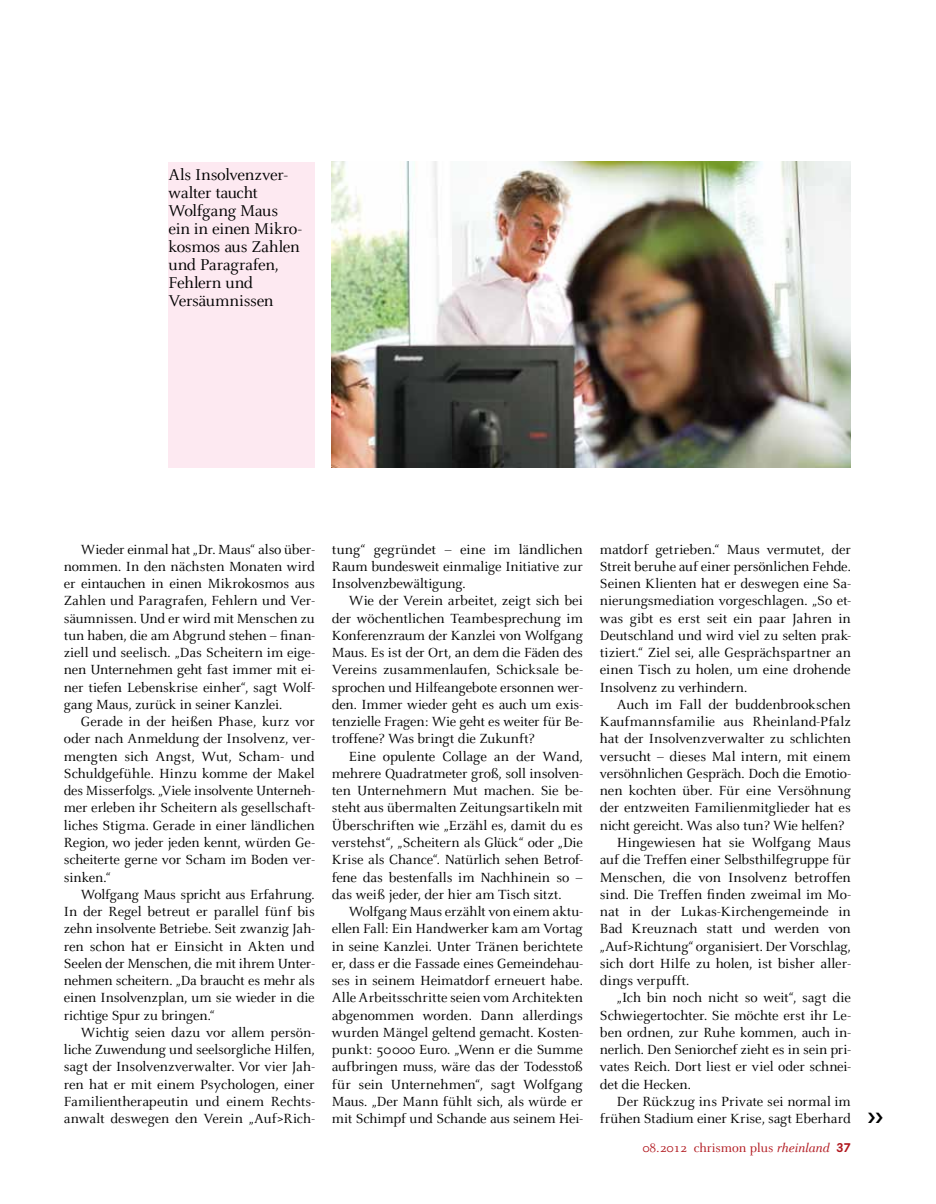
<style>
.page{position:relative;width:936px;height:1204px;background:#fff}
.page>*{position:absolute;margin:0;border:0;box-sizing:border-box;transform-origin:0 0}
.t1{font:17.25px/18px "Celeste";letter-spacing:-.02em;color:#000}
.t2{font:14.7px/17.2px "Celeste";letter-spacing:-.01em;color:#000;text-align:justify}
.t3{font:14.7px "Celeste";letter-spacing:.01em;color:#000}
.t4{font:13.5px "Celeste";color:#b1171e}
.s1{font-style:italic}
.s2{font-family:"Corporate S";font-weight:700}
</style>
<div class="page">
<img style="left:332px;top:162px;width:518px;height:305px">
<div style="left:168px;top:162px;width:147px;height:305px;background:#fde9f1"></div>
<p class="t1" style="left:168px;top:166px;width:135px">Als Insolvenzver&shy;walter taucht<br>Wolfgang Maus ein in einen Mikro&shy;kosmos aus Zahlen und Paragrafen,<br>Fehlern und<br>Versäumnissen</p>
<p class="t2" style="left:64px;top:540px;width:252px;text-indent:17px">Wieder einmal hat „Dr. Maus“ also über&shy;nommen. In den nächsten Monaten wird er eintauchen in einen Mikrokosmos aus Zahlen und Paragrafen, Fehlern und Ver&shy;säumnissen. Und er wird mit Menschen zu tun haben, die am Abgrund stehen – finan&shy;ziell und seelisch. „Das Scheitern im eige&shy;nen Unternehmen geht fast immer mit ei&shy;ner tiefen Lebenskrise einher“, sagt Wolf&shy;gang Maus, zurück in seiner Kanzlei.</p>
<p class="t2" style="left:64px;top:713px;width:252px;text-indent:17px">Gerade in der heißen Phase, kurz vor oder nach Anmeldung der Insolvenz, ver&shy;mengten sich Angst, Wut, Scham- und Schuldgefühle. Hinzu komme der Makel des Misserfolgs. „Viele insolvente Unterneh&shy;mer erleben ihr Scheitern als gesellschaft&shy;liches Stigma. Gerade in einer ländlichen Region, wo jeder jeden kennt, würden Ge&shy;scheiterte gerne vor Scham im Boden ver&shy;sinken.“</p>
<p class="t2" style="left:64px;top:885px;width:252px;text-indent:17px">Wolfgang Maus spricht aus Erfahrung.<br>In der Regel betreut er parallel fünf bis zehn insolvente Betriebe. Seit zwanzig Jah&shy;ren schon hat er Einsicht in Akten und Seelen der Menschen, die mit ihrem Unter&shy;nehmen scheitern. „Da braucht es mehr als einen Insolvenzplan, um sie wieder in die richtige Spur zu bringen.“</p>
<p class="t2" style="left:64px;top:1023px;width:252px;text-indent:17px">Wichtig seien dazu vor allem persön&shy;liche Zuwendung und seelsorgliche Hilfen, sagt der Insolvenzverwalter. Vor vier Jah&shy;ren hat er mit einem Psychologen, einer Familientherapeutin und einem Rechts&shy;anwalt deswegen den Verein „Auf&gt;Rich---</p>
<p class="t2" style="left:332px;top:540px;width:252px">tung“ gegründet – eine im ländlichen Raum bundesweit einmalige Initiative zur Insolvenzbewältigung.</p>
<p class="t2" style="left:332px;top:592px;width:252px;text-indent:17px">Wie der Verein arbeitet, zeigt sich bei der wöchentlichen Teambesprechung im Konferenzraum der Kanzlei von Wolfgang Maus. Es ist der Ort, an dem die Fäden des Vereins zusammenlaufen, Schicksale be&shy;sprochen und Hilfeangebote ersonnen wer&shy;den. Immer wieder geht es auch um exis&shy;tenzielle Fragen: Wie geht es weiter für Be&shy;troffene? Was bringt die Zukunft?</p>
<p class="t2" style="left:332px;top:747px;width:252px;text-indent:17px">Eine opulente Collage an der Wand, mehrere Quadratmeter groß, soll insolven&shy;ten Unternehmern Mut machen. Sie be&shy;steht aus übermalten Zeitungsartikeln mit Überschriften wie „Erzähl es, damit du es verstehst“, „Scheitern als Glück“ oder „Die Krise als Chance“. Natürlich sehen Betrof&shy;fene das bestenfalls im Nachhinein so – das weiß jeder, der hier am Tisch sitzt.</p>
<p class="t2" style="left:332px;top:903px;width:252px;text-indent:17px">Wolfgang Maus erzählt von einem aktu&shy;ellen Fall: Ein Handwerker kam am Vortag in seine Kanzlei. Unter Tränen berichtete er, dass er die Fassade eines Gemeindehau&shy;ses in seinem Heimatdorf erneuert habe.<br>Alle Arbeitsschritte seien vom Architekten abgenommen worden. Dann allerdings wurden Mängel geltend gemacht. Kosten&shy;punkt: 50000 Euro. „Wenn er die Summe aufbringen muss, wäre das der Todesstoß für sein Unternehmen“, sagt Wolfgang Maus. „Der Mann fühlt sich, als würde er mit Schimpf und Schande aus seinem Hei-</p>
<p class="t2" style="left:600px;top:540px;width:252px">matdorf getrieben.“ Maus vermutet, der Streit beruhe auf einer persönlichen Fehde.<br>Seinen Klienten hat er deswegen eine Sa&shy;nierungsmediation vorgeschlagen. „So et&shy;was gibt es erst seit ein paar Jahren in Deutschland und wird viel zu selten prak&shy;tiziert.“ Ziel sei, alle Gesprächspartner an einen Tisch zu holen, um eine drohende Insolvenz zu verhindern.</p>
<p class="t2" style="left:617px;top:696px;width:235px">Auch im Fall der buddenbrookschen</p>
<p class="t3" style="left:600px;top:713px;width:252px">Kaufmannsfamilie aus Rheinland-Pfalz</p>
<p class="t2" style="left:600px;top:730px;width:252px">hat der Insolvenzverwalter zu schlichten</p>
<p class="t2" style="left:600px;top:747px;width:252px">versucht – dieses Mal intern, mit einem</p>
<p class="t2" style="left:600px;top:765px;width:252px">versöhnlichen Gespräch. Doch die Emotio-</p>
<p class="t2" style="left:600px;top:782px;width:252px">nen kochten über. Für eine Versöhnung</p>
<p class="t2" style="left:600px;top:799px;width:252px">der entzweiten Familienmitglieder hat es</p>
<p class="t2" style="left:600px;top:816px;width:246px">nicht gereicht. Was also tun? Wie helfen?</p>
<p class="t2" style="left:617px;top:834px;width:235px">Hingewiesen hat sie Wolfgang Maus</p>
<p class="t2" style="left:600px;top:851px;width:252px">auf die Treffen einer Selbsthilfegruppe für</p>
<p class="t2" style="left:600px;top:868px;width:252px">Menschen, die von Insolvenz betroffen</p>
<p class="t2" style="left:600px;top:885px;width:252px">sind. Die Treffen finden zweimal im Mo-</p>
<p class="t2" style="left:600px;top:903px;width:252px">nat in der Lukas-Kirchengemeinde in</p>
<p class="t2" style="left:600px;top:920px;width:252px">Bad Kreuznach statt und werden von</p>
<p class="t2" style="left:600px;top:937px;width:252px">„Auf&gt;Richtung“ organisiert. Der Vorschlag,</p>
<p class="t2" style="left:600px;top:954px;width:252px">sich dort Hilfe zu holen, ist bisher aller-</p>
<p class="t2" style="left:600px;top:972px;width:91px">dings verpufft.</p>
<p class="t2" style="left:617px;top:989px;width:235px">„Ich bin noch nicht so weit“, sagt die</p>
<p class="t2" style="left:600px;top:1006px;width:252px">Schwiegertochter. Sie möchte erst ihr Le-</p>
<p class="t2" style="left:600px;top:1023px;width:252px">ben ordnen, zur Ruhe kommen, auch in-</p>
<p class="t2" style="left:600px;top:1041px;width:252px">nerlich. Den Seniorchef zieht es in sein pri-</p>
<p class="t2" style="left:600px;top:1058px;width:252px">vates Reich. Dort liest er viel oder schnei-</p>
<p class="t2" style="left:600px;top:1075px;width:92px">det die Hecken.</p>
<p class="t2" style="left:617px;top:1092px;width:235px">Der Rückzug ins Private sei normal im</p>
<p class="t2" style="left:600px;top:1110px;width:252px">frühen Stadium einer Krise, sagt Eberhard</p>
<p class="t4" style="left:642px;top:1140px;width:209px">08.2012 chrismon plus <span class="s1">rheinland</span> <span class="s2">37</span></p>
</div>
